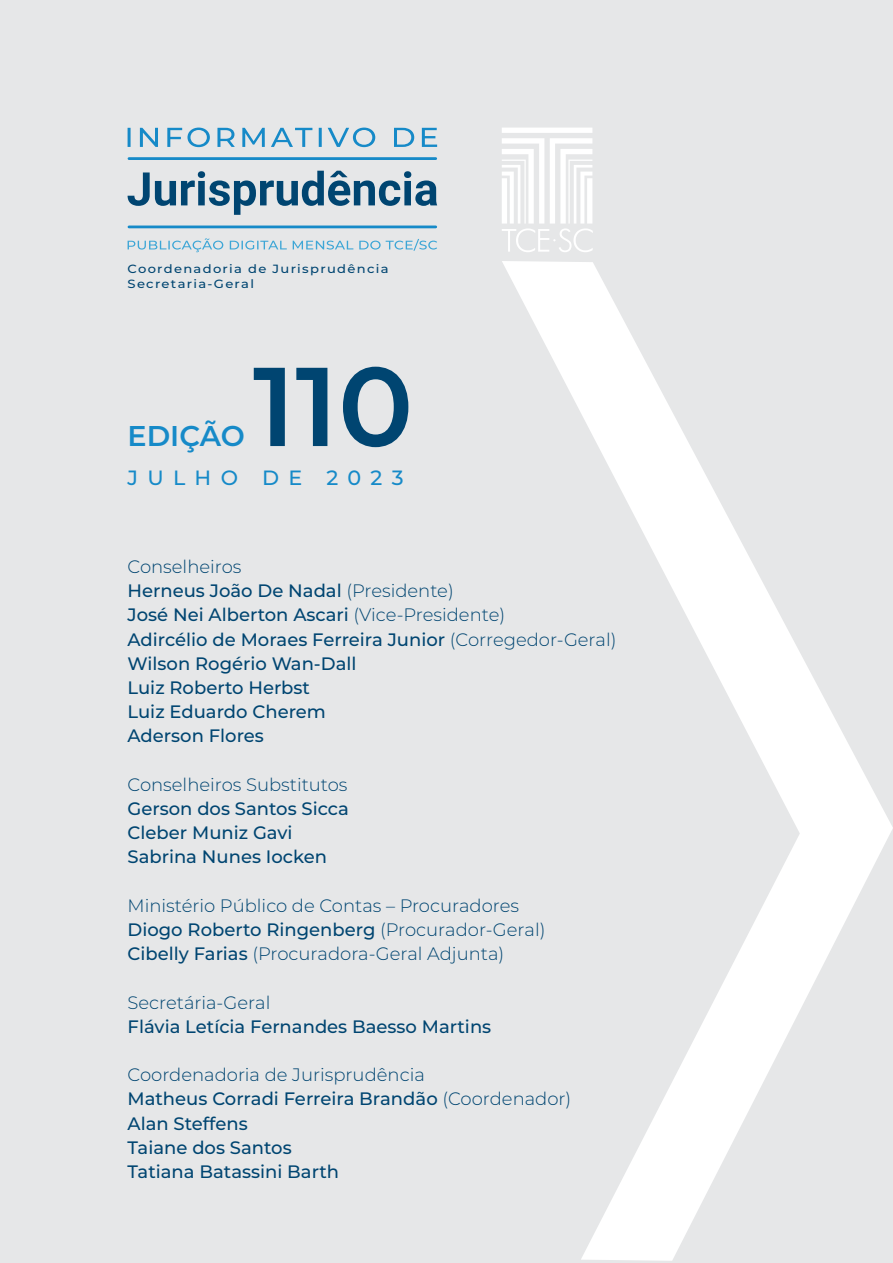
<style>
.page{position:relative;width:893px;height:1263px;background:#e6e7e8}
.page>*{position:absolute;margin:0;border:0;box-sizing:border-box;transform-origin:0 0}
.t1{font:600 111.75px "Montserrat";color:#004571}
.t2{font:600 28.65px "Montserrat";color:#168ac8}
.t3{font:500 20.7px "Montserrat";letter-spacing:.45em;color:#168ac8}
.Título_01{font:500 18px "Montserrat";color:#004571}
.Título_01-2{font:300 18px "Montserrat";color:#004571}
.t4{font:500 11.85px "Montserrat";letter-spacing:.1em;color:#004571;scale:1.1 1}
.s1{font-weight:300}
.s2{font-weight:500}
</style>
<div class="page">
<svg style="left:502px;top:261px;width:391px;height:1000px"></svg>
<svg style="left:502px;top:128px;width:91px;height:124px"></svg>
<svg style="left:128px;top:238px;width:309px;height:14px"></svg>
<svg style="left:128px;top:128px;width:309px;height:19px"></svg>
<svg style="left:128px;top:171px;width:309px;height:44px"></svg>
<hr style="left:129px;top:226px;width:307px;height:2px;background:#168ac8">
<hr style="left:129px;top:157px;width:307px;height:3px;background:#168ac8">
<p class="t4" style="left:128px;top:260px;width:239px">Coordenadoria de Jurisprudência</p>
<p class="t4" style="left:128px;top:276px;width:116px">Secretaria-Geral</p>
<p class="t2" style="left:128px;top:416px;width:119px">EDIÇÃO</p>
<p class="t1" style="left:253px;top:327px;width:162px">110</p>
<p class="t3" style="left:128px;top:463px;width:277px">JULHO DE 2023</p>
<p class="Título_01-2" style="left:128px;top:554px;width:115px">Conselheiros</p>
<p class="Título_01" style="left:128px;top:578px;width:328px">Herneus João De Nadal <span class="s1">(Presidente)</span></p>
<p class="Título_01" style="left:128px;top:602px;width:379px">José Nei Alberton Ascari <span class="s1">(Vice-Presidente)</span></p>
<p class="Título_01" style="left:128px;top:627px;width:490px">Adircélio de Moraes Ferreira Junior <span class="s1">(Corregedor-Geral)</span></p>
<p class="Título_01" style="left:128px;top:651px;width:230px">Wilson Rogério Wan-Dall</p>
<p class="Título_01" style="left:128px;top:675px;width:184px">Luiz Roberto Herbst</p>
<p class="Título_01" style="left:128px;top:699px;width:200px">Luiz Eduardo Cherem</p>
<p class="Título_01" style="left:128px;top:723px;width:138px">Aderson Flores</p>
<p class="Título_01-2" style="left:128px;top:772px;width:221px">Conselheiros Substitutos</p>
<p class="Título_01" style="left:128px;top:796px;width:223px">Gerson dos Santos Sicca</p>
<p class="Título_01" style="left:128px;top:820px;width:167px">Cleber Muniz Gavi</p>
<p class="Título_01" style="left:128px;top:844px;width:201px">Sabrina Nunes Iocken</p>
<p class="Título_01-2" style="left:128px;top:893px;width:393px">Ministério Público de Contas – Procuradores</p>
<p class="Título_01" style="left:128px;top:917px;width:419px">Diogo Roberto Ringenberg <span class="s1">(Procurador-Geral)</span></p>
<p class="Título_01-2" style="left:128px;top:941px;width:378px"><span class="s2">Cibelly Farias</span> (Procuradora-Geral Adjunta)</p>
<p class="Título_01-2" style="left:128px;top:990px;width:144px">Secretária-Geral</p>
<p class="Título_01" style="left:128px;top:1014px;width:365px">Flávia Letícia Fernandes Baesso Martins</p>
<p class="Título_01-2" style="left:128px;top:1062px;width:299px">Coordenadoria de Jurisprudência</p>
<p class="Título_01" style="left:128px;top:1086px;width:445px">Matheus Corradi Ferreira Brandão <span class="s1">(Coordenador)</span></p>
<p class="Título_01" style="left:128px;top:1110px;width:122px">Alan Steffens</p>
<p class="Título_01" style="left:128px;top:1135px;width:166px">Taiane dos Santos</p>
<p class="Título_01" style="left:128px;top:1159px;width:213px">Tatiana Batassini Barth</p>
</div>
